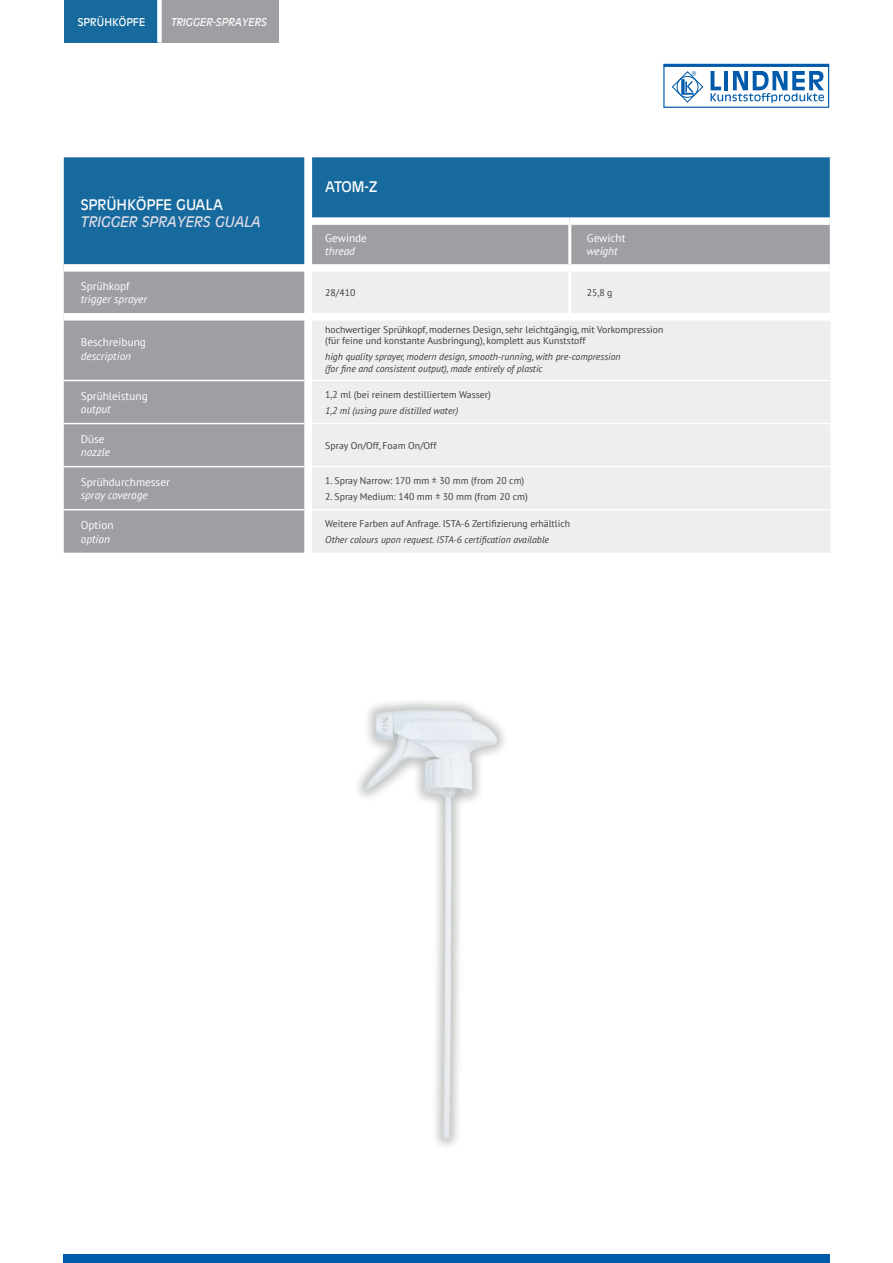
<style>
.page{position:relative;width:893px;height:1263px;background:#fff}
.page>*{position:absolute;margin:0;border:0;box-sizing:border-box;transform-origin:0 0}
.t1{font:14.25px "Antique Olive";color:#fff}
.t2{font:italic 14.25px "Antique Olive";color:#dedce8}
.t3{font:11.25px "PT Sans";color:#fff}
.t4{font:italic 11.25px "PT Sans";color:#fff}
.t5{font:italic 10.5px "Antique Olive";color:#fff}
.t6{font:10.5px "Antique Olive";color:#fff}
.t7{font:9.75px/11.7px "PT Sans";color:#3e3e3f}
.t8{font:italic 9.75px/11.7px "PT Sans";color:#3e3e3f}
</style>
<div class="page">
<div style="left:64px;top:0;width:95px;height:43px;background:#176a9d"></div>
<div style="left:159px;top:0;width:120px;height:43px;background:#9d9fa2"></div>
<div style="left:157px;top:0;width:5px;height:43px;background:#fff"></div>
<div style="left:64px;top:157px;width:766px;height:64px;background:#176a9d"></div>
<svg style="left:64px;top:221px;width:766px;height:332px;background:#8f9aa2"></svg>
<div style="left:312px;top:272px;width:519px;height:281px;background:#eeeeef"></div>
<hr style="left:568px;top:225px;width:3px;height:39px;background:#fff">
<div style="left:305px;top:217px;width:265px;height:8px;background:#fff"></div>
<div style="left:570px;top:217px;width:260px;height:8px;background:#fff"></div>
<div style="left:64px;top:313px;width:244px;height:8px;background:#fff"></div>
<div style="left:308px;top:313px;width:262px;height:8px;background:#fff"></div>
<div style="left:570px;top:313px;width:263px;height:8px;background:#fff"></div>
<hr style="left:568px;top:272px;width:3px;height:41px;background:#fff">
<hr style="left:830px;top:268px;width:3px;height:45px;background:#fff">
<hr style="left:64px;top:380px;width:241px;height:1px;background:#fff">
<hr style="left:312px;top:380px;width:258px;height:1px;background:#fff">
<hr style="left:570px;top:380px;width:262px;height:1px;background:#fff">
<hr style="left:64px;top:423px;width:241px;height:1px;background:#fff">
<hr style="left:312px;top:423px;width:258px;height:1px;background:#fff">
<hr style="left:570px;top:423px;width:262px;height:1px;background:#fff">
<hr style="left:64px;top:466px;width:241px;height:1px;background:#fff">
<hr style="left:312px;top:466px;width:258px;height:1px;background:#fff">
<hr style="left:570px;top:466px;width:262px;height:1px;background:#fff">
<hr style="left:64px;top:509px;width:241px;height:1px;background:#fff">
<hr style="left:312px;top:509px;width:258px;height:1px;background:#fff">
<hr style="left:570px;top:509px;width:262px;height:1px;background:#fff">
<div style="left:308px;top:264px;width:262px;height:8px;background:#fff"></div>
<div style="left:570px;top:264px;width:260px;height:8px;background:#fff"></div>
<div style="left:64px;top:264px;width:244px;height:8px;background:#fff"></div>
<div style="left:663px;top:64px;width:166px;height:44px;border:1px solid #015aaa"></div>
<hr style="left:664px;top:65px;width:165px;height:2px;background:#015aaa">
<svg style="left:710px;top:71px;width:114px;height:32px"></svg>
<svg style="left:671px;top:71px;width:33px;height:32px"></svg>
<div style="left:676px;top:76px;width:22px;height:22px;border:1px solid #015aaa;border-radius:50%"></div>
<div style="left:63px;top:1254px;width:766px;height:9px;background:#015aaa"></div>
<img style="left:357px;top:701px;width:148px;height:445px">
<div style="left:305px;top:145px;width:7px;height:444px;background:#fff"></div>
<p class="t6" style="left:78px;top:15px;width:69px">SPRÜHKÖPFE</p>
<p class="t5" style="left:171px;top:15px;width:97px">TRIGGER-SPRAYERS</p>
<h1 class="t1" style="left:81px;top:195px;width:144px">SPRÜHKÖPFE GUALA</h1>
<h1 class="t2" style="left:81px;top:213px;width:182px">TRIGGER SPRAYERS GUALA</h1>
<p class="t3" style="left:81px;top:279px;width:50px">Sprühkopf</p>
<p class="t4" style="left:81px;top:292px;width:68px">trigger sprayer</p>
<p class="t3" style="left:81px;top:335px;width:67px">Beschreibung</p>
<p class="t4" style="left:81px;top:349px;width:52px">description</p>
<p class="t3" style="left:81px;top:388px;width:68px">Sprühleistung</p>
<p class="t4" style="left:81px;top:402px;width:31px">output</p>
<p class="t3" style="left:81px;top:431px;width:25px">Düse</p>
<p class="t4" style="left:81px;top:445px;width:31px">nozzle</p>
<p class="t3" style="left:81px;top:474px;width:91px">Sprühdurchmesser</p>
<p class="t4" style="left:81px;top:488px;width:68px">spray coverage</p>
<p class="t3" style="left:81px;top:518px;width:34px">Option</p>
<p class="t4" style="left:81px;top:531px;width:31px">option</p>
<h1 class="t1" style="left:325px;top:177px;width:54px">ATOM-Z</h1>
<p class="t3" style="left:325px;top:231px;width:43px">Gewinde</p>
<p class="t4" style="left:325px;top:244px;width:31px">thread</p>
<p class="t3" style="left:587px;top:231px;width:40px">Gewicht</p>
<p class="t4" style="left:587px;top:244px;width:32px">weight</p>
<p class="t7" style="left:325px;top:286px;width:32px">28/410</p>
<p class="t7" style="left:587px;top:286px;width:27px">25,8 g</p>
<p class="t7" style="left:325px;top:323px;width:340px">hochwertiger Sprühkopf, modernes Design, sehr leichtgängig, mit Vorkompression (für feine und konstante Ausbringung), komplett aus Kunststoff</p>
<p class="t8" style="left:325px;top:351px;width:297px">high quality sprayer, modern design, smooth-running, with pre-compression (for fine and consistent output), made entirely of plastic</p>
<p class="t7" style="left:325px;top:388px;width:167px">1,2 ml (bei reinem destilliertem Wasser)</p>
<p class="t8" style="left:325px;top:404px;width:134px">1,2 ml (using pure distilled water)</p>
<p class="t7" style="left:325px;top:439px;width:113px">Spray On/Off, Foam On/Off</p>
<p class="t7" style="left:325px;top:474px;width:201px">1. Spray Narrow: 170 mm ± 30 mm (from 20 cm)</p>
<p class="t7" style="left:325px;top:490px;width:204px">2. Spray Medium: 140 mm ± 30 mm (from 20 cm)</p>
<p class="t7" style="left:325px;top:518px;width:246px">Weitere Farben auf Anfrage. ISTA-6 Zertifizierung erhältlich</p>
<p class="t8" style="left:325px;top:534px;width:225px">Other colours upon request. ISTA-6 certification available</p>
</div>
